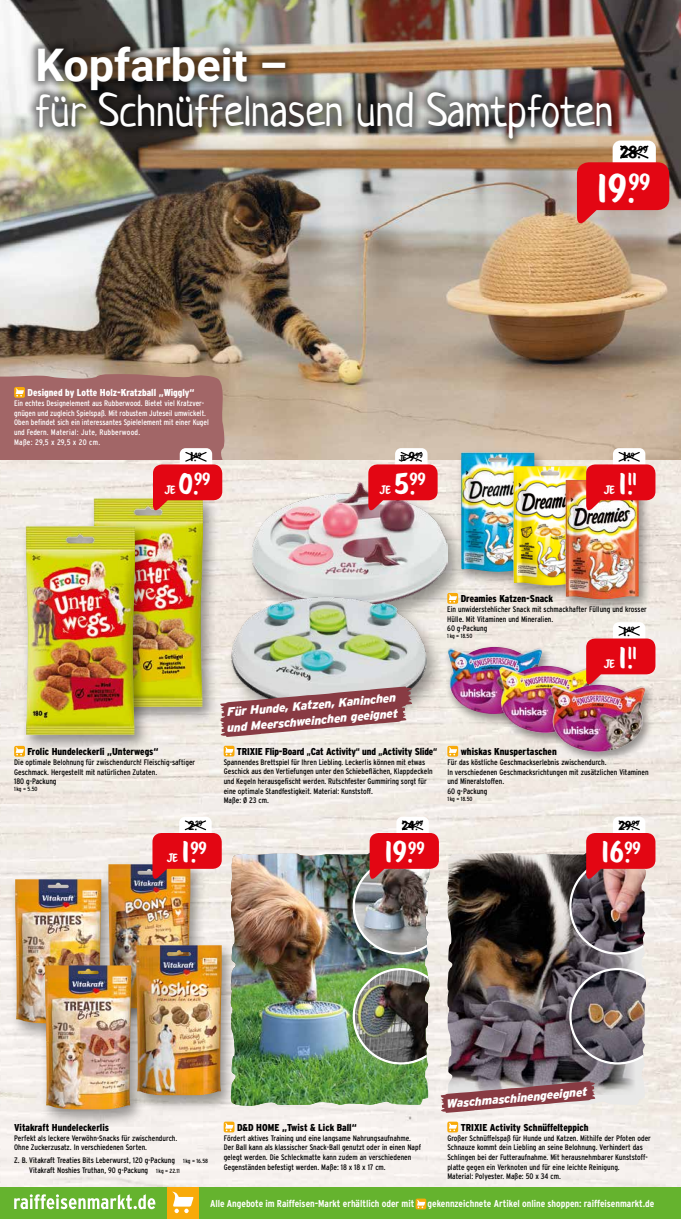
<style>
.page{position:relative;width:681px;height:1219px;background:#fff}
.page>*{position:absolute;margin:0;border:0;box-sizing:border-box;transform-origin:0 0}
.t1{font:45px "Neucha";color:#fff}
.t2{font:700 45px "Roboto";color:#fff}
.t3{font:35.2px "Scriptorama Markdown JF";color:#fff}
.t4{font:26.4px "Scriptorama Markdown JF";color:#fff}
.t5{font:15.2px "Scriptorama Markdown JF";color:#000}
.t6{font:italic 900 12px/15.7px "Interstate";color:#fff}
.t7{font:11.4px "Scriptorama Markdown JF";color:#000}
.t8{font:10.6px "Scriptorama Markdown JF";letter-spacing:-.04em;color:#fff}
.t9{font:900 10px "Interstate Condensed";color:#000}
.t10{font:700 10px "Interstate Condensed";letter-spacing:-.005em;color:#fff}
.t11{font:900 10px "Interstate Condensed";color:#fff}
.t12{font:8px/9.6px "Interstate Condensed";color:#000}
.t13{font:8px/9.6px "Interstate Condensed";color:#fff}
.t14{font:7.4px "Scriptorama Markdown JF";color:#000}
.t15{font:6px "Interstate Condensed";color:#000}
.s1{font-size:11.4px}
.s2{font-size:6px}
</style>
<div class="page">
<img style="left:0;top:0;width:680px;height:1187px">
<svg style="left:0;top:370px;width:226px;height:255px;fill:#a26667"></svg>
<div style="left:245px;top:478px;width:222px;height:151px;background:#000;opacity:.4"></div>
<img style="left:252px;top:482px;width:195px;height:124px">
<div style="left:224px;top:593px;width:221px;height:140px;background:#000;opacity:.4"></div>
<img style="left:231px;top:596px;width:195px;height:114px">
<div style="left:443px;top:644px;width:110px;height:82px;background:#000;opacity:.4"></div>
<img style="left:447px;top:647px;width:95px;height:67px">
<div style="left:456px;top:449px;width:91px;height:138px;background:#000;opacity:.4"></div>
<img style="left:461px;top:452px;width:73px;height:120px">
<div style="left:508px;top:463px;width:91px;height:137px;background:#000;opacity:.4"></div>
<img style="left:513px;top:466px;width:73px;height:120px">
<img style="left:230px;top:851px;width:193px;height:255px">
<img style="left:352px;top:968px;width:77px;height:96px">
<img style="left:446px;top:852px;width:200px;height:242px">
<img style="left:569px;top:968px;width:77px;height:96px">
<div style="left:9px;top:875px;width:108px;height:167px;background:#000;opacity:.4"></div>
<img style="left:15px;top:879px;width:86px;height:144px">
<div style="left:102px;top:860px;width:104px;height:166px;background:#000;opacity:.4"></div>
<img style="left:108px;top:864px;width:82px;height:97px">
<div style="left:39px;top:961px;width:108px;height:167px;background:#000;opacity:.4"></div>
<img style="left:45px;top:965px;width:85px;height:144px">
<div style="left:560px;top:476px;width:91px;height:138px;background:#000;opacity:.4"></div>
<img style="left:565px;top:480px;width:73px;height:119px">
<div style="left:495px;top:663px;width:109px;height:82px;background:#000;opacity:.4"></div>
<img style="left:498px;top:666px;width:88px;height:67px">
<div style="left:546px;top:682px;width:110px;height:82px;background:#000;opacity:.4"></div>
<img style="left:550px;top:685px;width:95px;height:67px">
<div style="left:88px;top:494px;width:131px;height:231px;background:#000;opacity:.4"></div>
<img style="left:94px;top:498px;width:109px;height:209px">
<div style="left:20px;top:522px;width:131px;height:231px;background:#000;opacity:.4"></div>
<img style="left:26px;top:526px;width:109px;height:209px">
<div style="left:130px;top:941px;width:107px;height:172px;background:#000;opacity:.4"></div>
<img style="left:136px;top:945px;width:85px;height:150px">
<div style="left:223px;top:1122px;width:11px;height:10px;background:#f8aa09;border-radius:2px"></div>
<svg style="left:225px;top:1123px;width:8px;height:8px"></svg>
<svg style="left:14px;top:387px;width:11px;height:11px"></svg>
<svg style="left:15px;top:388px;width:9px;height:9px"></svg>
<svg style="left:447px;top:1122px;width:11px;height:10px"></svg>
<svg style="left:448px;top:1123px;width:9px;height:8px"></svg>
<div style="left:26px;top:36px;width:596px;height:113px;background:#000;opacity:.5"></div>
<svg style="left:440px;top:1081px;width:155px;height:32px"></svg>
<svg style="left:447px;top:593px;width:11px;height:11px"></svg>
<svg style="left:448px;top:594px;width:9px;height:9px"></svg>
<svg style="left:447px;top:746px;width:11px;height:11px"></svg>
<svg style="left:448px;top:747px;width:9px;height:8px"></svg>
<svg style="left:14px;top:746px;width:11px;height:11px"></svg>
<svg style="left:15px;top:747px;width:9px;height:8px"></svg>
<div style="left:223px;top:746px;width:11px;height:10px;background:#f8aa09;border-radius:2px"></div>
<svg style="left:225px;top:747px;width:8px;height:8px"></svg>
<div style="left:0;top:1187px;width:680px;height:32px;background:#65b32e"></div>
<svg style="left:14px;top:1194px;width:141px;height:15px"></svg>
<div style="left:167px;top:1187px;width:32px;height:32px;background:#f8aa09"></div>
<svg style="left:172px;top:1192px;width:22px;height:21px"></svg>
<div style="left:415px;top:1198px;width:11px;height:11px;background:#f8aa09;border-radius:2px"></div>
<svg style="left:417px;top:1200px;width:8px;height:8px"></svg>
<div style="left:396px;top:817px;width:32px;height:22px;background:#fff;border-radius:6px"></div>
<img style="left:352px;top:819px;width:86px;height:136px">
<div style="left:612px;top:141px;width:43px;height:30px;background:#fff;border-radius:8px"></div>
<svg style="left:576px;top:144px;width:93px;height:85px"></svg>
<svg style="left:220px;top:686px;width:192px;height:52px"></svg>
<div style="left:395px;top:448px;width:32px;height:23px;background:#fff;border-radius:6px"></div>
<svg style="left:368px;top:451px;width:69px;height:63px"></svg>
<div style="left:612px;top:817px;width:33px;height:22px;background:#fff;border-radius:6px"></div>
<img style="left:569px;top:819px;width:86px;height:136px">
<div style="left:180px;top:448px;width:32px;height:23px;background:#fff;border-radius:6px"></div>
<svg style="left:153px;top:451px;width:69px;height:63px"></svg>
<div style="left:612px;top:448px;width:33px;height:23px;background:#fff;border-radius:6px"></div>
<svg style="left:586px;top:451px;width:69px;height:63px"></svg>
<div style="left:179px;top:817px;width:32px;height:22px;background:#fff;border-radius:6px"></div>
<svg style="left:152px;top:819px;width:70px;height:64px"></svg>
<div style="left:612px;top:622px;width:33px;height:23px;background:#fff;border-radius:6px"></div>
<svg style="left:586px;top:625px;width:69px;height:63px"></svg>
<h1 class="t2" style="left:35px;top:33px;width:253px">Kopfarbeit –</h1>
<h1 class="t1" style="left:35px;top:83px;width:579px">für Schnüffelnasen und Samtpfoten</h1>
<h3 class="t5" style="left:619px;top:142px;width:30px">28.<sup>99</sup></h3>
<h2 class="t3" style="left:595px;top:165px;width:56px">19.<sup>99</sup></h2>
<p class="t11" style="left:28px;top:387px;width:168px">Designed by Lotte Holz-Kratzball „Wiggly“</p>
<p class="t13" style="left:14px;top:398px;width:196px">Ein echtes Designelement aus Rubberwood. Bietet viel Kratzver&shy;gnügen und zugleich Spielspaß. Mit robustem Juteseil umwickelt.<br>Oben befindet sich ein interessantes Spielelement mit einer Kugel und Federn. Material: Jute, Rubberwood.<br>Maße: 29,5 x 29,5 x 20 cm.</p>
<h3 class="t7" style="left:190px;top:450px;width:13px">1.<sup>49</sup></h3>
<p class="t14" style="left:399px;top:454px;width:25px">JE <span class="s1">9.</span><sup>99</sup></p>
<h3 class="t7" style="left:622px;top:450px;width:13px">1.<sup>49</sup></h3>
<h3 class="t4" style="left:178px;top:466px;width:34px">0.<sup>99</sup></h3>
<h3 class="t8" style="left:165px;top:483px;width:12px">JE</h3>
<h3 class="t4" style="left:393px;top:466px;width:34px">5.<sup>99</sup></h3>
<h3 class="t8" style="left:380px;top:483px;width:12px">JE</h3>
<h3 class="t4" style="left:617px;top:466px;width:21px">1.<sup>11</sup></h3>
<h3 class="t8" style="left:603px;top:483px;width:12px">JE</h3>
<p class="t9" style="left:28px;top:746px;width:132px">Frolic Hundeleckerli „Unterwegs“</p>
<p class="t12" style="left:14px;top:757px;width:182px">Die optimale Belohnung für zwischendurch! Fleischig-saftiger<br>Geschmack. Hergestellt mit natürlichen Zutaten.<br>180 g-Packung</p>
<p class="t15" style="left:14px;top:786px;width:25px">1 kg = 5.50</p>
<h3 class="t7" style="left:188px;top:818px;width:16px">2.<sup>29</sup></h3>
<h3 class="t4" style="left:181px;top:835px;width:28px">1.<sup>99</sup></h3>
<h3 class="t8" style="left:167px;top:851px;width:12px">JE</h3>
<h3 class="t6" style="left:224px;top:704px;width:173px;rotate:-5deg">Für Hunde, Katzen, Kaninchen und Meerschweinchen geeignet</h3>
<p class="t9" style="left:237px;top:746px;width:202px">TRIXIE Flip-Board „Cat Activity“ und „Activity Slide“</p>
<p class="t12" style="left:223px;top:757px;width:210px">Spannendes Brettspiel für Ihren Liebling. Leckerlis können mit etwas Geschick aus den Vertiefungen unter den Schiebeflächen, Klappdeckeln und Kegeln herausgefischt werden. Rutschfester Gummiring sorgt für eine optimale Standfestigkeit. Material: Kunststoff.<br>Maße: Ø 23 cm.</p>
<h3 class="t7" style="left:401px;top:818px;width:23px">24.<sup>99</sup></h3>
<h3 class="t4" style="left:383px;top:835px;width:43px">19.<sup>99</sup></h3>
<p class="t9" style="left:460px;top:593px;width:94px">Dreamies Katzen-Snack</p>
<p class="t12" style="left:447px;top:604px;width:201px">Ein unwiderstehlicher Snack mit schmackhafter Füllung und krosser<br>Hülle. Mit Vitaminen und Mineralien.<br>60 g-Packung</p>
<p class="t15" style="left:447px;top:633px;width:27px">1 kg = 18.50</p>
<h3 class="t7" style="left:622px;top:624px;width:13px">1.<sup>49</sup></h3>
<h3 class="t4" style="left:617px;top:640px;width:21px">1.<sup>11</sup></h3>
<h3 class="t8" style="left:603px;top:657px;width:12px">JE</h3>
<p class="t9" style="left:460px;top:746px;width:97px">whiskas Knuspertaschen</p>
<p class="t12" style="left:447px;top:757px;width:203px">Für das köstliche Geschmackserlebnis zwischendurch.<br>In verschiedenen Geschmacksrichtungen mit zusätzlichen Vitaminen und Mineralstoffen.<br>60 g-Packung</p>
<p class="t15" style="left:447px;top:795px;width:27px">1 kg = 18.50</p>
<h3 class="t7" style="left:618px;top:818px;width:22px">29.<sup>99</sup></h3>
<h3 class="t4" style="left:600px;top:835px;width:42px">16.<sup>99</sup></h3>
<p class="t9" style="left:14px;top:1122px;width:96px">Vitakraft Hundeleckerlis</p>
<p class="t12" style="left:14px;top:1133px;width:165px">Perfekt als leckere Verwöhn-Snacks für zwischendurch.<br>Ohne Zuckerzusatz. In verschiedenen Sorten.</p>
<p class="t12" style="left:29px;top:1155px;width:180px;text-indent:-15px">Z. B. Vitakraft Treaties Bits Leberwurst, 120 g-Packung <span class="s2">1 kg = 16.58<br></span>Vitakraft Noshies Truthan, 90 g-Packung <span class="s2">1 kg = 22.11</span></p>
<p class="t9" style="left:237px;top:1122px;width:121px">D&amp;D HOME „Twist &amp; Lick Ball“</p>
<p class="t12" style="left:223px;top:1133px;width:199px">Fördert aktives Training und eine langsame Nahrungsaufnahme.<br>Der Ball kann als klassischer Snack-Ball genutzt oder in einen Napf gelegt werden. Die Schleckmatte kann zudem an verschiedenen Gegenständen befestigt werden. Maße: 18 x 18 x 17 cm.</p>
<h3 class="t6" style="left:445px;top:1096px;width:143px;rotate:-5deg">Waschmaschinengeeignet</h3>
<p class="t9" style="left:460px;top:1122px;width:129px">TRIXIE Activity Schnüffelteppich</p>
<p class="t12" style="left:447px;top:1133px;width:205px">Großer Schnüffelspaß für Hunde und Katzen. Mithilfe der Pfoten oder Schnauze kommt dein Liebling an seine Belohnung. Verhindert das Schlingen bei der Futteraufnahme. Mit herausnehmbarer Kunststoff&shy;platte gegen ein Verknoten und für eine leichte Reinigung.<br>Material: Polyester. Maße: 50 x 34 cm.</p>
<p class="t10" style="left:210px;top:1198px;width:206px">Alle Angebote im Raiffeisen-Markt erhältlich oder mit</p>
<p class="t10" style="left:427px;top:1198px;width:228px">gekennzeichnete Artikel online shoppen: raiffeisenmarkt.de</p>
</div>
